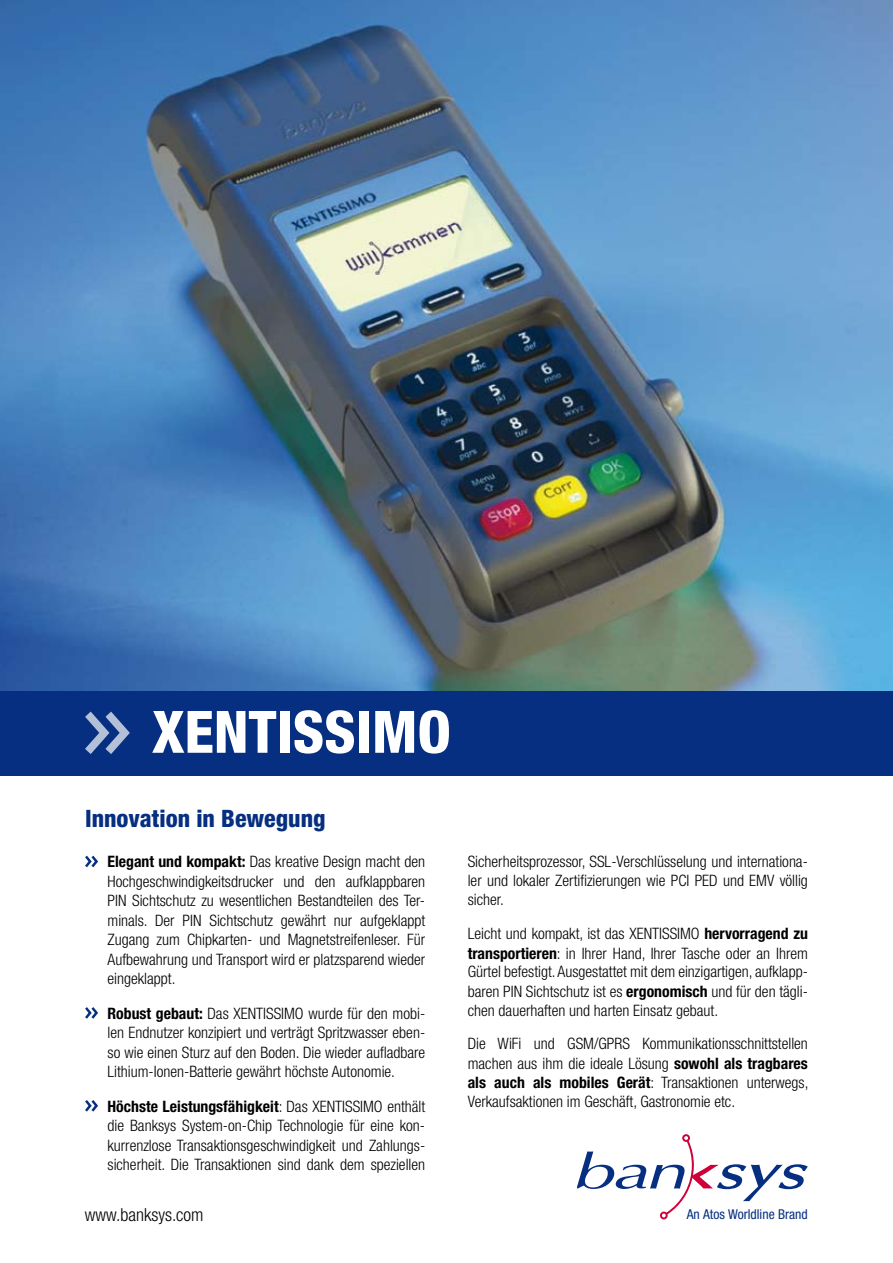
<style>
.page{position:relative;width:893px;height:1263px;background:#fff}
.page>*{position:absolute;margin:0;border:0;box-sizing:border-box;transform-origin:0 0}
.t1{font:800 condensed 58.5px "Helvetica Neue";color:#fff}
.t2{font:800 condensed 24px "Helvetica Neue";color:#062f81}
.t3{font:300 condensed 18px "Helvetica Neue";color:#000}
.t4{font:300 condensed 15.75px/19.5px "Helvetica Neue";color:#000;text-align:justify}
.t5{font:condensed 13.65px "Helvetica Neue";color:#062f81}
.s1{font-weight:700}
</style>
<div class="page">
<svg style="left:577px;top:1134px;width:231px;height:85px"></svg>
<div style="left:0;top:690px;width:893px;height:85px;background:#062f81"></div>
<svg style="left:85px;top:711px;width:45px;height:43px"></svg>
<img style="left:0;top:0;width:893px;height:690px">
<svg style="left:85px;top:856px;width:13px;height:11px"></svg>
<svg style="left:85px;top:1007px;width:13px;height:12px"></svg>
<svg style="left:85px;top:1100px;width:13px;height:11px"></svg>
<h1 class="t1" style="left:152px;top:696px;width:300px">XENTISSIMO</h1>
<h2 class="t2" style="left:85px;top:804px;width:242px">Innovation in Bewegung</h2>
<p class="t4" style="left:108px;top:852px;width:319px"><span class="s1">Elegant und kompakt:</span> Das kreative Design macht den Hochgeschwindigkeitsdrucker und den aufklappbaren PIN Sichtschutz zu wesentlichen Bestandteilen des Ter&shy;minals. Der PIN Sichtschutz gewährt nur aufgeklappt Zugang zum Chipkarten- und Magnetstreifenleser. Für Aufbewahrung und Transport wird er platzsparend wieder eingeklappt.</p>
<p class="t4" style="left:108px;top:1003px;width:319px"><span class="s1">Robust gebaut:</span> Das XENTISSIMO wurde für den mobi&shy;len Endnutzer konzipiert und verträgt Spritzwasser eben&shy;so wie einen Sturz auf den Boden. Die wieder aufladbare Lithium-Ionen-Batterie gewährt höchste Autonomie.</p>
<p class="t4" style="left:108px;top:1096px;width:319px"><span class="s1">Höchste Leistungsfähigkeit</span>: Das XENTISSIMO enthält die Banksys System-on-Chip Technologie für eine kon&shy;kurrenzlose Transaktionsgeschwindigkeit und Zahlungs&shy;sicherheit. Die Transaktionen sind dank dem speziellen</p>
<p class="t4" style="left:468px;top:852px;width:342px;line-height:18.8px">Sicherheitsprozessor, SSL-Verschlüsselung und internationa&shy;ler und lokaler Zertifizierungen wie PCI PED und EMV völlig sicher.</p>
<p class="t4" style="left:468px;top:924px;width:342px;line-height:19px">Leicht und kompakt, ist das XENTISSIMO <span class="s1">hervorragend zu transportieren</span>: in Ihrer Hand, Ihrer Tasche oder an Ihrem Gürtel befestigt. Ausgestattet mit dem einzigartigen, aufklapp&shy;baren PIN Sichtschutz ist es <span class="s1">ergonomisch</span> und für den tägli&shy;chen dauerhaften und harten Einsatz gebaut.</p>
<p class="t4" style="left:468px;top:1034px;width:342px">Die WiFi und GSM/GPRS Kommunikationsschnittstellen machen aus ihm die ideale Lösung <span class="s1">sowohl als tragbares als auch als mobiles Gerät</span>: Transaktionen unterwegs, Verkaufsaktionen im Geschäft, Gastronomie etc.</p>
<p class="t3" style="left:85px;top:1204px;width:120px">www.banksys.com</p>
<p class="t5" style="left:687px;top:1207px;width:123px">An Atos Worldline Brand</p>
</div>
